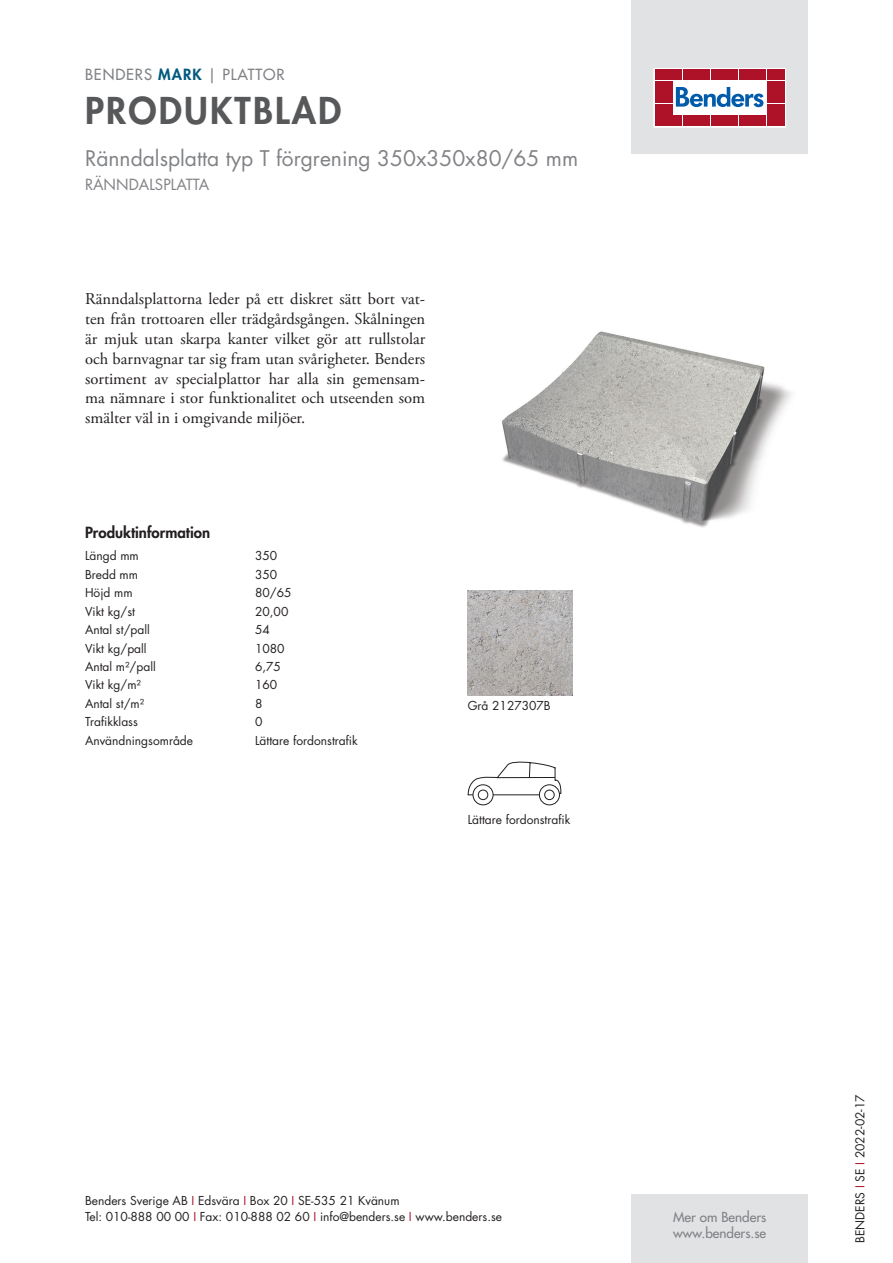
<style>
.page{position:relative;width:893px;height:1263px;background:#fff}
.page>*{position:absolute;margin:0;border:0;box-sizing:border-box;transform-origin:0 0}
.t1{font:800 36px "Futura Std";letter-spacing:.06em;color:#57585a}
.t2{font:21px "Futura Std";color:#808285}
.t3{font:16.5px/19.8px "Adobe Garamond Pro";color:#231f20;text-align:justify}
.t4{font:500 15px "Futura Std";letter-spacing:.06em;color:#808285}
.t5{font:800 15px "Futura Std";color:#231f20}
.t6{font:15px "Futura Std";color:#808285}
.t7{font:500 13.5px/16.2px "Futura Std";color:#808285}
.t8{font:12px/16.5px "Futura Std";color:#231f20}
.s1{font-weight:800;color:#00597d}
.s2{color:#ae1229}
</style>
<div class="page">
<div style="left:631px;top:0;width:177px;height:153px;background:#e1e2e4"></div>
<div style="left:631px;top:1195px;width:177px;height:68px;background:#e1e2e4"></div>
<svg style="left:656px;top:70px;width:128px;height:55px;background:#ebc6cb"></svg>
<div style="left:654px;top:68px;width:132px;height:59px;border:1px solid #fff"></div>
<div style="left:655px;top:70px;width:8px;height:10px;background:#ae1229"></div>
<div style="left:664px;top:70px;width:8px;height:10px;background:#ae1229"></div>
<div style="left:655px;top:81px;width:8px;height:10px;background:#ae1229"></div>
<div style="left:664px;top:81px;width:8px;height:10px;background:#ae1229"></div>
<div style="left:655px;top:93px;width:8px;height:10px;background:#ae1229"></div>
<div style="left:664px;top:93px;width:8px;height:10px;background:#ae1229"></div>
<div style="left:655px;top:104px;width:8px;height:11px;background:#ae1229"></div>
<div style="left:664px;top:104px;width:8px;height:11px;background:#ae1229"></div>
<div style="left:655px;top:116px;width:8px;height:10px;background:#ae1229"></div>
<div style="left:664px;top:116px;width:8px;height:10px;background:#ae1229"></div>
<div style="left:674px;top:70px;width:8px;height:10px;background:#ae1229"></div>
<div style="left:683px;top:70px;width:8px;height:10px;background:#ae1229"></div>
<div style="left:692px;top:70px;width:8px;height:10px;background:#ae1229"></div>
<div style="left:702px;top:70px;width:8px;height:10px;background:#ae1229"></div>
<div style="left:711px;top:70px;width:8px;height:10px;background:#ae1229"></div>
<div style="left:720px;top:70px;width:8px;height:10px;background:#ae1229"></div>
<div style="left:730px;top:70px;width:8px;height:10px;background:#ae1229"></div>
<div style="left:739px;top:70px;width:8px;height:10px;background:#ae1229"></div>
<div style="left:748px;top:70px;width:8px;height:10px;background:#ae1229"></div>
<div style="left:758px;top:70px;width:8px;height:10px;background:#ae1229"></div>
<div style="left:674px;top:116px;width:8px;height:10px;background:#ae1229"></div>
<div style="left:683px;top:116px;width:8px;height:10px;background:#ae1229"></div>
<div style="left:692px;top:116px;width:8px;height:10px;background:#ae1229"></div>
<div style="left:702px;top:116px;width:8px;height:10px;background:#ae1229"></div>
<div style="left:711px;top:116px;width:8px;height:10px;background:#ae1229"></div>
<div style="left:720px;top:116px;width:8px;height:10px;background:#ae1229"></div>
<div style="left:730px;top:116px;width:8px;height:10px;background:#ae1229"></div>
<div style="left:739px;top:116px;width:8px;height:10px;background:#ae1229"></div>
<div style="left:748px;top:116px;width:8px;height:10px;background:#ae1229"></div>
<div style="left:758px;top:116px;width:8px;height:10px;background:#ae1229"></div>
<div style="left:767px;top:70px;width:8px;height:10px;background:#ae1229"></div>
<div style="left:776px;top:70px;width:8px;height:10px;background:#ae1229"></div>
<div style="left:767px;top:81px;width:8px;height:10px;background:#ae1229"></div>
<div style="left:776px;top:81px;width:8px;height:10px;background:#ae1229"></div>
<div style="left:767px;top:93px;width:8px;height:10px;background:#ae1229"></div>
<div style="left:776px;top:93px;width:8px;height:10px;background:#ae1229"></div>
<div style="left:767px;top:104px;width:8px;height:11px;background:#ae1229"></div>
<div style="left:776px;top:104px;width:8px;height:11px;background:#ae1229"></div>
<div style="left:767px;top:116px;width:8px;height:10px;background:#ae1229"></div>
<div style="left:776px;top:116px;width:8px;height:10px;background:#ae1229"></div>
<svg style="left:676px;top:87px;width:87px;height:20px;background:#8ab3d7"></svg>
<img style="left:502px;top:331px;width:290px;height:197px">
<img style="left:468px;top:590px;width:105px;height:105px">
<svg style="left:473px;top:785px;width:20px;height:20px"></svg>
<div style="left:473px;top:784px;width:20px;height:21px;border:1px solid #231f20;border-radius:50%"></div>
<svg style="left:539px;top:785px;width:20px;height:20px"></svg>
<div style="left:539px;top:784px;width:21px;height:21px;border:1px solid #231f20;border-radius:50%"></div>
<svg style="left:468px;top:762px;width:93px;height:38px"></svg>
<p class="t4" style="left:85px;top:65px;width:201px">BENDERS <span class="s1">MARK</span> | PLATTOR</p>
<h1 class="t1" style="left:85px;top:87px;width:258px">PRODUKTBLAD</h1>
<h2 class="t2" style="left:85px;top:144px;width:495px">Ränndalsplatta typ T förgrening 350x350x80/65 mm</h2>
<p class="t6" style="left:85px;top:175px;width:126px">RÄNNDALSPLATTA</p>
<p class="t3" style="left:85px;top:290px;width:342px">Ränndalsplattorna leder på ett diskret sätt bort vat&shy;ten från trottoaren eller trädgårdsgången. Skålningen är mjuk utan skarpa kanter vilket gör att rullstolar och barnvagnar tar sig fram utan svårigheter. Benders sortiment av specialplattor har alla sin gemensam&shy;ma nämnare i stor funktionalitet och utseenden som smälter väl in i omgivande miljöer.</p>
<p class="t5" style="left:85px;top:522px;width:127px">Produktinformation</p>
<p class="t8" style="left:85px;top:548px;width:55px">Längd mm</p>
<p class="t8" style="left:255px;top:548px;width:24px">350</p>
<p class="t8" style="left:85px;top:566px;width:55px">Bredd mm</p>
<p class="t8" style="left:255px;top:566px;width:24px">350</p>
<p class="t8" style="left:85px;top:585px;width:49px">Höjd mm</p>
<p class="t8" style="left:255px;top:585px;width:38px">80/65</p>
<p class="t8" style="left:85px;top:603px;width:51px">Vikt kg/st</p>
<p class="t8" style="left:255px;top:603px;width:35px">20,00</p>
<p class="t8" style="left:85px;top:621px;width:66px">Antal st/pall</p>
<p class="t8" style="left:255px;top:621px;width:16px">54</p>
<p class="t8" style="left:85px;top:640px;width:63px">Vikt kg/pall</p>
<p class="t8" style="left:255px;top:640px;width:31px">1080</p>
<p class="t8" style="left:85px;top:658px;width:72px">Antal m²/pall</p>
<p class="t8" style="left:255px;top:658px;width:27px">6,75</p>
<p class="t8" style="left:85px;top:677px;width:57px">Vikt kg/m²</p>
<p class="t8" style="left:255px;top:677px;width:24px">160</p>
<p class="t8" style="left:85px;top:695px;width:61px">Antal st/m²</p>
<p class="t8" style="left:255px;top:695px;width:9px">8</p>
<p class="t8" style="left:85px;top:714px;width:54px">Trafikklass</p>
<p class="t8" style="left:255px;top:714px;width:9px">0</p>
<p class="t8" style="left:85px;top:732px;width:110px">Användningsområde</p>
<p class="t8" style="left:255px;top:732px;width:104px">Lättare fordonstrafik</p>
<p class="t8" style="left:468px;top:697px;width:85px">Grå 2127307B</p>
<p class="t8" style="left:468px;top:811px;width:104px">Lättare fordonstrafik</p>
<p class="t8" style="left:85px;top:1192px;width:418px">Benders Sverige AB <span class="s2">I</span> Edsvära <span class="s2">I</span> Box 20 <span class="s2">I</span> SE-535 21 Kvänum<br>Tel: 010-888 00 00 <span class="s2">I</span> Fax: 010-888 02 60 <span class="s2">I</span> info@benders.se <span class="s2">I</span> www.benders.se</p>
<p class="t7" style="left:673px;top:1209px;width:95px">Mer om Benders www.benders.se</p>
<p class="t8" style="left:852px;top:1243px;width:150px;rotate:-90deg">BENDERS <span class="s2">I</span> SE <span class="s2">I</span> 2022-02-17</p>
</div>
